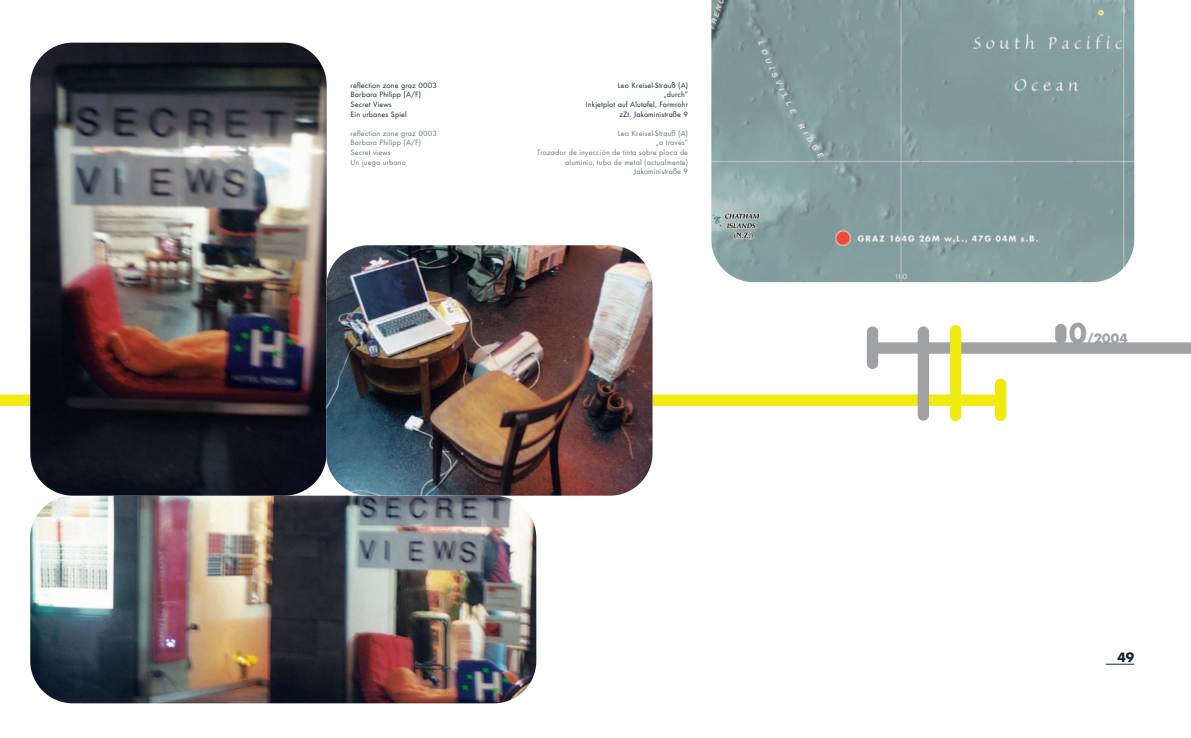
<style>
.page{position:relative;width:1191px;height:738px;background:#fff}
.page>*{position:absolute;margin:0;border:0;box-sizing:border-box;transform-origin:0 0}
.t1{font:14px "Futura T Bold Ro 1";color:#a0a1a5}
.t2{font:14px "Futura T Bold Ro 1";color:#112530}
.t3{font:8px/9.6px "Futura T Book Ro 1";letter-spacing:.015em;color:#6a747b}
.t4{font:8px/9.6px "Futura T Book Ro 1";letter-spacing:.015em;color:#112530}
.s1{font-size:29.5px}
</style>
<div class="page">
<img style="left:30px;top:495px;width:506px;height:207px;border-radius:43px">
<img style="left:711px;top:0;width:423px;height:282px">
<svg style="left:1106px;top:663px;width:28px;height:1px"></svg>
<div style="left:0;top:394px;width:1003px;height:11px;background:#f0ea0d"></div>
<div style="left:872px;top:342px;width:318px;height:11px;background:#a0a1a5"></div>
<img style="left:30px;top:43px;width:297px;height:452px;border-radius:43px">
<div style="left:1055px;top:323px;width:11px;height:20px;background:#a0a1a5;border-radius:6px"></div>
<img style="left:326px;top:245px;width:326px;height:250px;border-radius:43px">
<div style="left:995px;top:378px;width:11px;height:43px;background:#f0ea0d;border-radius:6px"></div>
<div style="left:950px;top:325px;width:11px;height:96px;background:#f0ea0d;border-radius:6px"></div>
<div style="left:867px;top:326px;width:11px;height:43px;background:#a0a1a5;border-radius:6px"></div>
<div style="left:917px;top:326px;width:12px;height:94px;background:#a0a1a5;border-radius:6px"></div>
<p class="t4" style="left:350px;top:81px;width:88px">reflection zone graz 0003<br>Barbara Philipp (A/F)<br>Secret Views<br>Ein urbanes Spiel</p>
<p class="t3" style="left:350px;top:129px;width:88px">reflection zone graz 0003<br>Barbara Philipp (A/F)<br>Secret views<br>Un juego urbano</p>
<p class="t4" style="left:586px;top:81px;width:104px;text-align:right">Leo Kreisel-Strauß (A)<br>„durch”<br>Inkjetplot auf Alutafel, Formrohr zZt. Jakoministraße 9</p>
<p class="t3" style="left:537px;top:129px;width:152px;text-align:right">Leo Kreisel-Strauß (A)<br>„a través“<br>Trazador de inyección de tinta sobre placa de aluminio, tubo de metal (actualmente)<br>Jakoministraße 9</p>
<h1 class="t1" style="left:1069px;top:332px;width:60px"><span class="s1">0</span>/2004</h1>
<h1 class="t2" style="left:1117px;top:651px;width:18px">49</h1>
</div>
